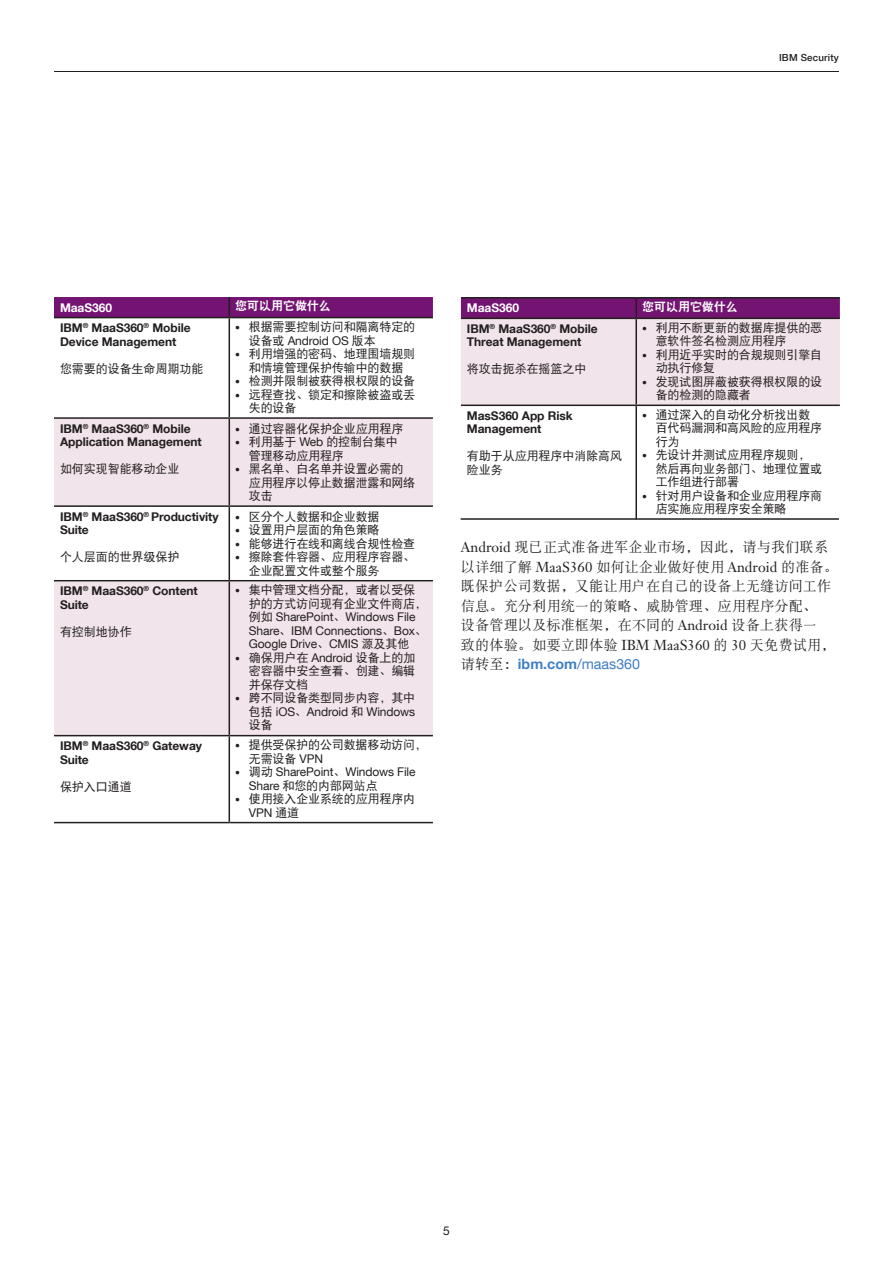
<style>
.page{position:relative;width:893px;height:1263px;background:#fff}
.page>*{position:absolute;margin:0;border:0;box-sizing:border-box;transform-origin:0 0}
._2C_body{font:14.25px/19.5px "DFP Song W5";color:#231f20}
._2E_figure_caption{font:12px/13.5px "DF Hei GB W5";letter-spacing:-.01em;color:#231f20}
._2E_figure_caption-2{font:700 12px/13.5px "Helvetica Neue LT Com";letter-spacing:-.005em;color:#231f20}
._0B_industry_area{font:12px/13.5px "Helvetica Neue LT Com";letter-spacing:-.01em;color:#231f20}
._2E_figure_caption-3{font:12px "DF Hei GB W9";letter-spacing:-.005em;color:#fff}
._2E_figure_caption-4{font:700 12px "Helvetica Neue LT Com";letter-spacing:-.005em;color:#fff}
.t1{font:500 9.75px "Helvetica Neue LT Com";letter-spacing:.02em;color:#231f20}
.s1{font-family:"Helvetica Neue LT Com";font-size:9.75px}
.s2{font-family:"Helvetica Neue LT Com"}
.s3{font-size:9.75px}
.s4{font-family:"DF Hei GB W5"}
.s5{font-family:"Janson Text LT Std"}
.s6{font-family:"Helvetica Neue LT Com";font-weight:700;color:#4180c3}
.s7{font-family:"Helvetica Neue LT Com";color:#4180c3}
</style>
<div class="page">
<hr style="left:54px;top:71px;width:785px;height:1px;background:#231f20">
<svg style="left:54px;top:419px;width:379px;height:316px;fill:#f1e4ea"></svg>
<div style="left:54px;top:297px;width:379px;height:20px;background:#731372"></div>
<hr style="left:54px;top:317px;width:175px;height:1px;background:#231f20">
<hr style="left:229px;top:317px;width:204px;height:1px;background:#231f20">
<hr style="left:229px;top:318px;width:1px;height:99px;background:#231f20">
<hr style="left:54px;top:417px;width:175px;height:2px;background:#231f20">
<hr style="left:229px;top:417px;width:204px;height:2px;background:#231f20">
<hr style="left:229px;top:419px;width:1px;height:86px;background:#231f20">
<hr style="left:54px;top:505px;width:175px;height:2px;background:#231f20">
<hr style="left:229px;top:505px;width:204px;height:2px;background:#231f20">
<hr style="left:229px;top:507px;width:1px;height:73px;background:#231f20">
<hr style="left:54px;top:580px;width:175px;height:1px;background:#231f20">
<hr style="left:229px;top:580px;width:204px;height:1px;background:#231f20">
<hr style="left:229px;top:581px;width:1px;height:154px;background:#231f20">
<hr style="left:54px;top:735px;width:175px;height:1px;background:#231f20">
<hr style="left:229px;top:735px;width:204px;height:1px;background:#231f20">
<hr style="left:229px;top:736px;width:1px;height:86px;background:#231f20">
<hr style="left:54px;top:822px;width:175px;height:1px;background:#231f20">
<hr style="left:229px;top:822px;width:204px;height:1px;background:#231f20">
<hr style="left:461px;top:297px;width:175px;height:2px;background:#231f20">
<hr style="left:636px;top:297px;width:204px;height:2px;background:#231f20">
<svg style="left:461px;top:298px;width:379px;height:107px"></svg>
<hr style="left:461px;top:318px;width:175px;height:1px;background:#231f20">
<hr style="left:636px;top:318px;width:204px;height:1px;background:#231f20">
<hr style="left:635px;top:319px;width:2px;height:86px;background:#231f20">
<hr style="left:461px;top:405px;width:175px;height:1px;background:#231f20">
<hr style="left:636px;top:405px;width:204px;height:1px;background:#231f20">
<hr style="left:635px;top:406px;width:2px;height:113px;background:#231f20">
<hr style="left:461px;top:518px;width:378px;height:2px;background:#231f20">
<p class="t1" style="left:779px;top:52px;width:61px">IBM Security</p>
<p class="_2E_figure_caption-4" style="left:60px;top:300px;width:54px">MaaS360</p>
<p class="_2E_figure_caption-3" style="left:235px;top:300px;width:97px">您可以用它做什么</p>
<p class="_2E_figure_caption-2" style="left:60px;top:321px;width:132px">IBM<sup>®</sup> MaaS360<sup>®</sup> Mobile<br>Device Management</p>
<p class="_2E_figure_caption" style="left:60px;top:361px;width:145px">您需要的设备生命周期功能</p>
<p class="_2E_figure_caption" style="left:249px;top:320px;width:168px;text-indent:-14px"><span class="s1">•</span> 根据需要控制访问和隔离特定的设备或 <span class="s2">Android OS</span> 版本</p>
<p class="_2E_figure_caption" style="left:235px;top:347px;width:181px;text-align:center"><span class="s1">•</span> 利用增强的密码、地理围墙规则和情境管理保护传输中的数据</p>
<p class="_2E_figure_caption" style="left:235px;top:374px;width:181px"><span class="s1">•</span> 检测并限制被获得根权限的设备</p>
<p class="_2E_figure_caption" style="left:249px;top:387px;width:168px;text-indent:-14px"><span class="s1">•</span> 远程查找、锁定和擦除被盗或丢失的设备</p>
<p class="_2E_figure_caption-2" style="left:60px;top:421px;width:143px">IBM<sup>®</sup> MaaS360<sup>®</sup> Mobile<br>Application Management</p>
<p class="_2E_figure_caption" style="left:60px;top:462px;width:121px">如何实现智能移动企业</p>
<p class="_2E_figure_caption-2" style="left:60px;top:509px;width:160px">IBM<sup>®</sup> MaaS360<sup>®</sup> Productivity<br>Suite</p>
<p class="_2E_figure_caption" style="left:60px;top:550px;width:121px">个人层面的世界级保护</p>
<p class="_2E_figure_caption-2" style="left:60px;top:584px;width:139px">IBM<sup>®</sup> MaaS360<sup>®</sup> Content<br>Suite</p>
<p class="_2E_figure_caption" style="left:60px;top:624px;width:73px">有控制地协作</p>
<p class="_2E_figure_caption-2" style="left:60px;top:739px;width:144px">IBM<sup>®</sup> MaaS360<sup>®</sup> Gateway<br>Suite</p>
<p class="_2E_figure_caption" style="left:60px;top:779px;width:73px">保护入口通道</p>
<p class="_2E_figure_caption" style="left:235px;top:421px;width:170px"><span class="s1">•</span> 通过容器化保护企业应用程序</p>
<p class="_2E_figure_caption" style="left:249px;top:435px;width:150px;text-indent:-14px"><span class="s1">•</span> 利用基于 <span class="s2">Web</span> 的控制台集中管理移动应用程序</p>
<p class="_2E_figure_caption" style="left:249px;top:462px;width:168px;text-indent:-14px"><span class="s1">•</span> 黑名单、白名单并设置必需的应用程序以停止数据泄露和网络攻击</p>
<p class="_2E_figure_caption" style="left:235px;top:509px;width:146px"><span class="s1">•</span> 区分个人数据和企业数据</p>
<p class="_2E_figure_caption" style="left:235px;top:523px;width:146px"><span class="s1">•</span> 设置用户层面的角色策略</p>
<p class="_2E_figure_caption" style="left:235px;top:536px;width:181px"><span class="s1">•</span> 能够进行在线和离线合规性检查</p>
<p class="_2E_figure_caption" style="left:249px;top:550px;width:168px;text-indent:-14px"><span class="s1">•</span> 擦除套件容器、应用程序容器、企业配置文件或整个服务</p>
<p class="_0B_industry_area" style="left:249px;top:583px;width:180px;text-indent:-14px"><span class="s3">•</span> <span class="s4">集中管理文档分配，或者以受保护的方式访问现有企业文件商店，例如</span> SharePoint<span class="s4">、</span>Windows File<br>Share<span class="s4">、</span>IBM Connections<span class="s4">、</span>Box<span class="s4">、<br></span>Google Drive<span class="s4">、</span>CMIS <span class="s4">源及其他</span></p>
<p class="_2E_figure_caption" style="left:249px;top:650px;width:168px;text-align:justify;text-indent:-14px"><span class="s1">•</span> 确保用户在 <span class="s2">Android</span> 设备上的加密容器中安全查看、创建、编辑并保存文档</p>
<p class="_2E_figure_caption" style="left:249px;top:691px;width:168px;text-align:justify;text-indent:-14px"><span class="s1">•</span> 跨不同设备类型同步内容，其中包括 <span class="s2">iOS</span>、<span class="s2">Android</span> 和 <span class="s2">Windows</span>设备</p>
<p class="_2E_figure_caption" style="left:249px;top:738px;width:180px;text-indent:-14px"><span class="s1">•</span> 提供受保护的公司数据移动访问，无需设备 <span class="s2">VPN</span></p>
<p class="_0B_industry_area" style="left:249px;top:765px;width:168px;text-indent:-14px"><span class="s3">•</span> <span class="s4">调动</span> SharePoint<span class="s4">、</span>Windows File<br>Share <span class="s4">和您的内部网站点</span></p>
<p class="_2E_figure_caption" style="left:249px;top:792px;width:168px;text-indent:-14px"><span class="s1">•</span> 使用接入企业系统的应用程序内<br><span class="s2">VPN</span> 通道</p>
<p class="_2E_figure_caption-4" style="left:467px;top:300px;width:54px">MaaS360</p>
<p class="_2E_figure_caption-3" style="left:642px;top:300px;width:97px">您可以用它做什么</p>
<p class="_2E_figure_caption-2" style="left:467px;top:322px;width:132px">IBM<sup>®</sup> MaaS360<sup>®</sup> Mobile<br>Threat Management</p>
<p class="_2E_figure_caption" style="left:467px;top:362px;width:121px">将攻击扼杀在摇篮之中</p>
<p class="_2E_figure_caption" style="left:656px;top:321px;width:168px;text-indent:-14px"><span class="s1">•</span> 利用不断更新的数据库提供的恶意软件签名检测应用程序</p>
<p class="_2E_figure_caption" style="left:656px;top:348px;width:168px;text-indent:-14px"><span class="s1">•</span> 利用近乎实时的合规规则引擎自动执行修复</p>
<p class="_2E_figure_caption" style="left:656px;top:375px;width:168px;text-indent:-14px"><span class="s1">•</span> 发现试图屏蔽被获得根权限的设备的检测的隐藏者</p>
<p class="_2E_figure_caption" style="left:656px;top:407px;width:168px;text-indent:-14px"><span class="s1">•</span> 通过深入的自动化分析找出数百代码漏洞和高风险的应用程序行为</p>
<p class="_2E_figure_caption" style="left:656px;top:448px;width:168px;text-indent:-14px"><span class="s1">•</span> 先设计并测试应用程序规则，然后再向业务部门、地理位置或工作组进行部署</p>
<p class="_2E_figure_caption" style="left:656px;top:488px;width:168px;text-indent:-14px"><span class="s1">•</span> 针对用户设备和企业应用程序商店实施应用程序安全策略</p>
<p class="_2C_body" style="left:461px;top:537px;width:379px"><span class="s5">Android</span> 现已正式准备进军企业市场，因此，请与我们联系以详细了解 <span class="s5">MaaS360</span> 如何让企业做好使用 <span class="s5">Android</span> 的准备。既保护公司数据，又能让用户在自己的设备上无缝访问工作信息。充分利用统一的策略、威胁管理、应用程序分配、<br>设备管理以及标准框架，在不同的 <span class="s5">Android</span> 设备上获得一<br>致的体验。如要立即体验 <span class="s5">IBM MaaS360</span> 的 <span class="s5">30</span> 天免费试用，请转至：<span class="s6">ibm.com</span><span class="s7">/maas360</span></p>
<p class="_2E_figure_caption-2" style="left:467px;top:408px;width:107px">MasS360 App Risk<br>Management</p>
<p class="_2E_figure_caption" style="left:467px;top:449px;width:157px">有助于从应用程序中消除高风险业务</p>
<p class="_0B_industry_area" style="left:443px;top:1223px;width:8px">5</p>
</div>
